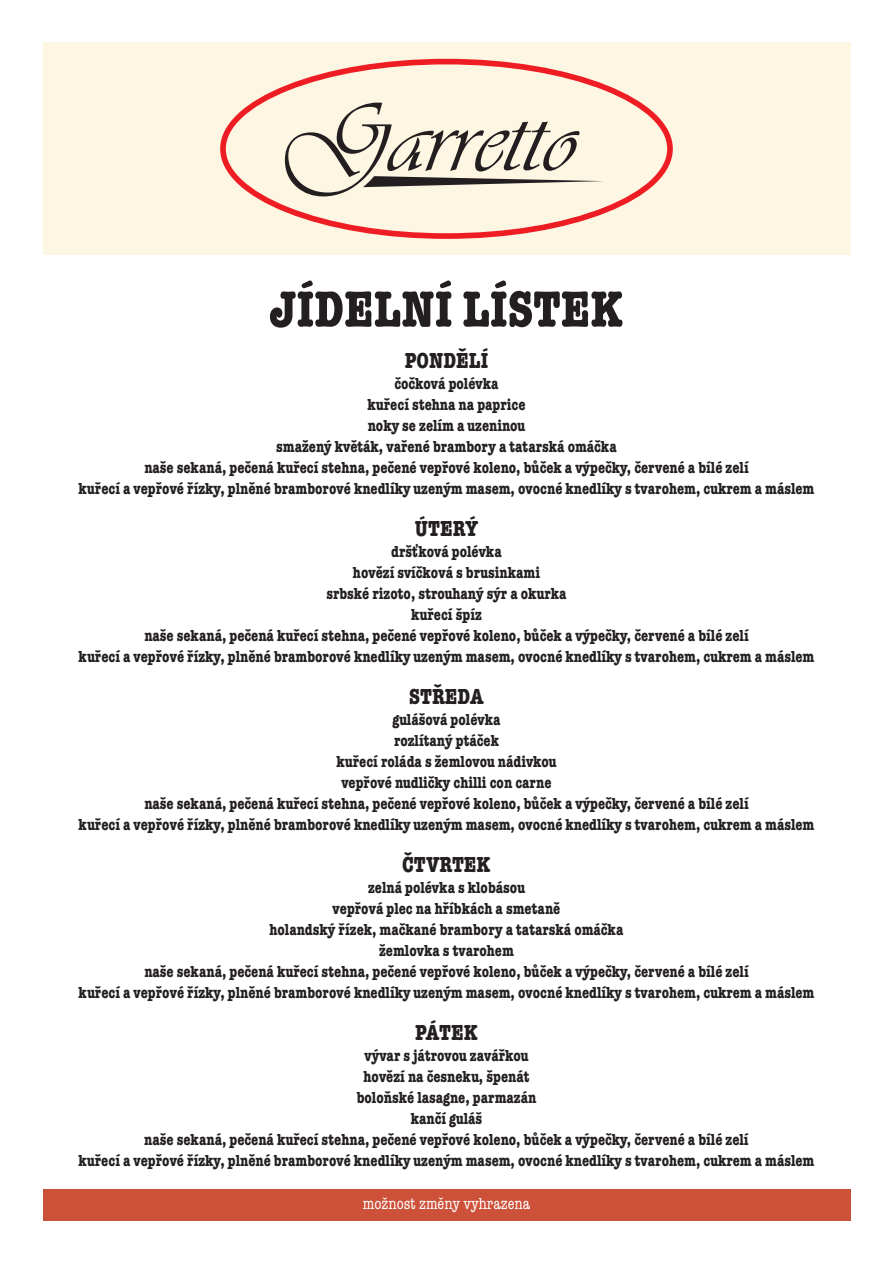
<style>
.page{position:relative;width:893px;height:1263px;background:#fff}
.page>*{position:absolute;margin:0;border:0;box-sizing:border-box;transform-origin:0 0}
.t1{font:700 condensed 52.5px "American Typ Itc TEE";color:#231f20}
.t2{font:700 condensed 22.5px "American Typ Itc TEE";color:#231f20}
.t3{font:700 condensed 16.5px/21px "American Typ Itc TEE";color:#231f20;text-align:center}
.t4{font:500 condensed 16.5px "American Typ Itc TEE";color:#fff}
</style>
<div class="page">
<div style="left:43px;top:1188px;width:807px;height:32px;background:#cd5039"></div>
<div style="left:43px;top:43px;width:807px;height:212px;background:#fdf6e3"></div>
<svg style="left:220px;top:59px;width:453px;height:180px"></svg>
<svg style="left:285px;top:103px;width:319px;height:93px"></svg>
<h1 class="t1" style="left:270px;top:278px;width:355px">JÍDELNÍ LÍSTEK</h1>
<h2 class="t2" style="left:405px;top:347px;width:85px">PONDĚLÍ</h2>
<p class="t3" style="left:79px;top:373px;width:737px">čočková polévka<br>kuřecí stehna na paprice<br>noky se zelím a uzeninou<br>smažený květák, vařené brambory a tatarská omáčka<br>naše sekaná, pečená kuřecí stehna, pečené vepřové koleno, bůček a výpečky, červené a bílé zelí<br>kuřecí a vepřové řízky, plněné bramborové knedlíky uzeným masem, ovocné knedlíky s tvarohem, cukrem a máslem</p>
<h2 class="t2" style="left:415px;top:515px;width:65px">ÚTERÝ</h2>
<p class="t3" style="left:79px;top:541px;width:737px">dršťková polévka<br>hovězí svíčková s brusinkami<br>srbské rizoto, strouhaný sýr a okurka<br>kuřecí špíz<br>naše sekaná, pečená kuřecí stehna, pečené vepřové koleno, bůček a výpečky, červené a bílé zelí<br>kuřecí a vepřové řízky, plněné bramborové knedlíky uzeným masem, ovocné knedlíky s tvarohem, cukrem a máslem</p>
<h2 class="t2" style="left:409px;top:683px;width:76px">STŘEDA</h2>
<p class="t3" style="left:79px;top:709px;width:737px">gulášová polévka<br>rozlítaný ptáček<br>kuřecí roláda s žemlovou nádivkou<br>vepřové nudličky chilli con carne<br>naše sekaná, pečená kuřecí stehna, pečené vepřové koleno, bůček a výpečky, červené a bílé zelí<br>kuřecí a vepřové řízky, plněné bramborové knedlíky uzeným masem, ovocné knedlíky s tvarohem, cukrem a máslem</p>
<h2 class="t2" style="left:402px;top:851px;width:90px">ČTVRTEK</h2>
<p class="t3" style="left:79px;top:877px;width:737px">zelná polévka s klobásou<br>vepřová plec na hříbkách a smetaně<br>holandský řízek, mačkané brambory a tatarská omáčka<br>žemlovka s tvarohem<br>naše sekaná, pečená kuřecí stehna, pečené vepřové koleno, bůček a výpečky, červené a bílé zelí<br>kuřecí a vepřové řízky, plněné bramborové knedlíky uzeným masem, ovocné knedlíky s tvarohem, cukrem a máslem</p>
<h2 class="t2" style="left:415px;top:1019px;width:64px">PÁTEK</h2>
<p class="t3" style="left:79px;top:1045px;width:737px">vývar s játrovou zavářkou<br>hovězí na česneku, špenát<br>boloňské lasagne, parmazán<br>kančí guláš<br>naše sekaná, pečená kuřecí stehna, pečené vepřové koleno, bůček a výpečky, červené a bílé zelí<br>kuřecí a vepřové řízky, plněné bramborové knedlíky uzeným masem, ovocné knedlíky s tvarohem, cukrem a máslem</p>
<p class="t4" style="left:363px;top:1194px;width:169px">možnost změny vyhrazena</p>
</div>
